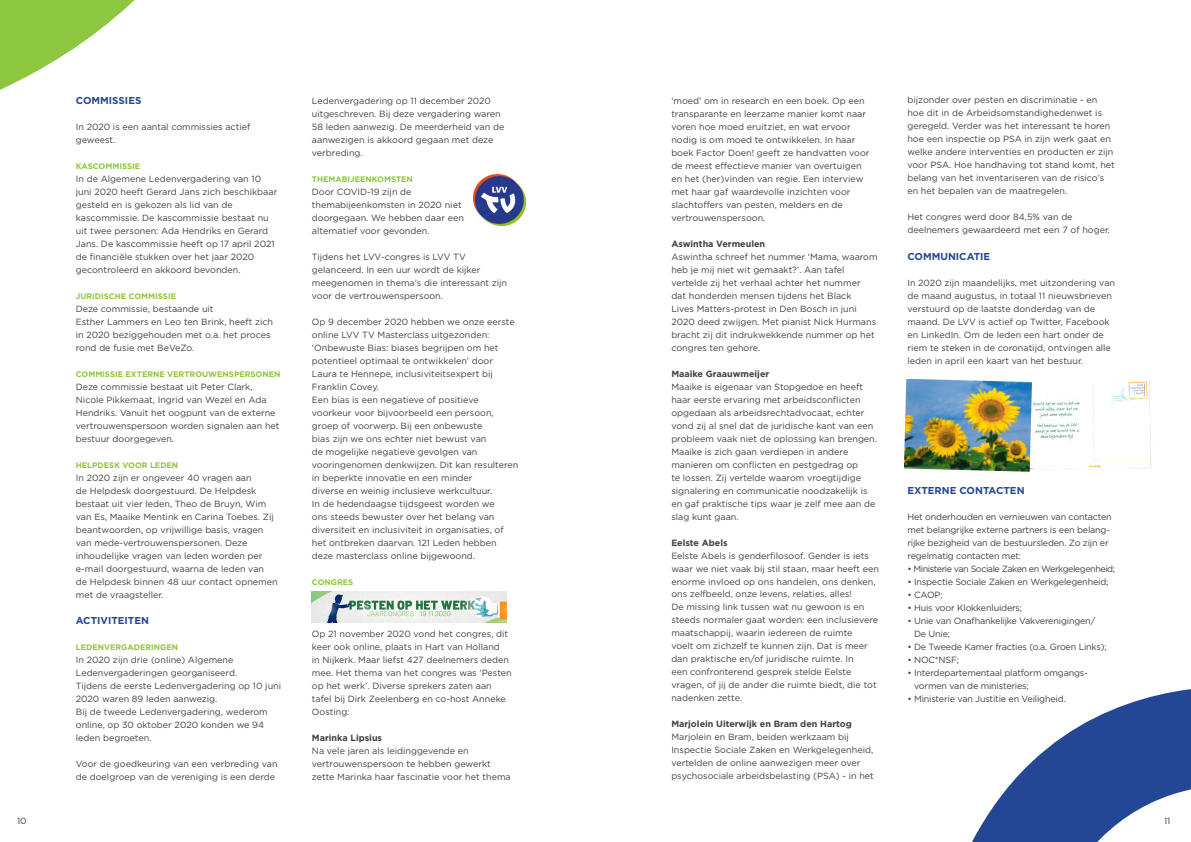
<style>
.page{position:relative;width:1191px;height:842px;background:#fff}
.page>*{position:absolute;margin:0;border:0;box-sizing:border-box;transform-origin:0 0}
.t1{font:700 10px "Gotham";color:#234795}
.t2{font:9px/13px "Gotham";color:#414042}
.t3{font:9px/13px "Gotham";letter-spacing:-.02em;color:#414042}
.t4{font:700 9px "Gotham";color:#414042}
.t5{font:9px "Gotham";letter-spacing:-.05em;color:#414042}
.t6{font:700 8px "Gotham";color:#8dc63f}
</style>
<div class="page">
<img style="left:1032px;top:380px;width:119px;height:90px">
<svg style="left:0;top:0;width:135px;height:90px"></svg>
<svg style="left:972px;top:689px;width:219px;height:153px;fill:#234795"></svg>
<img style="left:473px;top:174px;width:52px;height:52px">
<img style="left:312px;top:591px;width:194px;height:31px">
<img style="left:904px;top:379px;width:128px;height:93px">
<div style="left:1095px;top:414px;width:54px;height:41px;background:#fff"></div>
<p class="t1" style="left:76px;top:94px;width:67px">COMMISSIES</p>
<p class="t2" style="left:76px;top:121px;width:176px">In 2020 is een aantal commissies actief geweest.</p>
<p class="t6" style="left:76px;top:161px;width:66px">KASCOMMISSIE</p>
<p class="t2" style="left:76px;top:173px;width:203px">In de Algemene Ledenvergadering van 10 juni 2020 heeft Gerard Jans zich beschikbaar gesteld en is gekozen als lid van de kascommissie. De kascommissie bestaat nu uit twee personen: Ada Hendriks en Gerard Jans. De kascommissie heeft op 17 april 2021 de financiële stukken over het jaar 2020 gecontroleerd en akkoord bevonden.</p>
<p class="t6" style="left:76px;top:291px;width:102px">JURIDISCHE COMMISSIE</p>
<p class="t2" style="left:76px;top:303px;width:199px">Deze commissie, bestaande uit<br>Esther Lammers en Leo ten Brink, heeft zich in 2020 beziggehouden met o.a. het proces rond de fusie met BeVeZo.</p>
<p class="t6" style="left:76px;top:369px;width:206px">COMMISSIE EXTERNE VERTROUWENSPERSONEN</p>
<p class="t2" style="left:76px;top:381px;width:205px">Deze commissie bestaat uit Peter Clark, Nicole Pikkemaat, Ingrid van Wezel en Ada Hendriks. Vanuit het oogpunt van de externe vertrouwenspersoon worden signalen aan het bestuur doorgegeven.</p>
<p class="t6" style="left:76px;top:460px;width:104px">HELPDESK VOOR LEDEN</p>
<p class="t2" style="left:76px;top:472px;width:203px">In 2020 zijn er ongeveer 40 vragen aan<br>de Helpdesk doorgestuurd. De Helpdesk bestaat uit vier leden, Theo de Bruyn, Wim van Es, Maaike Mentink en Carina Toebes. Zij beantwoorden, op vrijwillige basis, vragen van mede-vertrouwenspersonen. Deze inhoudelijke vragen van leden worden per e-mail doorgestuurd, waarna de leden van<br>de Helpdesk binnen 48 uur contact opnemen met de vraagsteller.</p>
<p class="t1" style="left:76px;top:614px;width:75px">ACTIVITEITEN</p>
<p class="t6" style="left:76px;top:642px;width:104px">LEDENVERGADERINGEN</p>
<p class="t2" style="left:76px;top:654px;width:207px">In 2020 zijn drie (online) Algemene Ledenvergaderingen georganiseerd.<br>Tijdens de eerste Ledenvergadering op 10 juni 2020 waren 89 leden aanwezig.<br>Bij de tweede Ledenvergadering, wederom online, op 30 oktober 2020 konden we 94 leden begroeten.</p>
<p class="t2" style="left:76px;top:757px;width:203px">Voor de goedkeuring van een verbreding van de doelgroep van de vereniging is een derde</p>
<p class="t2" style="left:312px;top:94px;width:194px">Ledenvergadering op 11 december 2020 uitgeschreven. Bij deze vergadering waren 58 leden aanwezig. De meerderheid van de aanwezigen is akkoord gegaan met deze verbreding.</p>
<p class="t6" style="left:312px;top:173px;width:102px">THEMABIJEENKOMSTEN</p>
<p class="t2" style="left:312px;top:185px;width:153px">Door COVID-19 zijn de themabijeenkomsten in 2020 niet doorgegaan. We hebben daar een alternatief voor gevonden.</p>
<p class="t2" style="left:312px;top:250px;width:197px">Tijdens het LVV-congres is LVV TV gelanceerd. In een uur wordt de kijker meegenomen in thema’s die interessant zijn voor de vertrouwenspersoon.</p>
<p class="t2" style="left:312px;top:315px;width:208px">Op 9 december 2020 hebben we onze eerste online LVV TV Masterclass uitgezonden: ‘Onbewuste Bias: biases begrijpen om het potentieel optimaal te ontwikkelen’ door Laura te Hennepe, inclusiviteitsexpert bij Franklin Covey.<br>Een bias is een negatieve of positieve voorkeur voor bijvoorbeeld een persoon, groep of voorwerp. Bij een onbewuste<br>bias zijn we ons echter niet bewust van<br>de mogelijke negatieve gevolgen van vooringenomen denkwijzen. Dit kan resulteren in beperkte innovatie en een minder<br>diverse en weinig inclusieve werkcultuur.<br>In de hedendaagse tijdsgeest worden we<br>ons steeds bewuster over het belang van diversiteit en inclusiviteit in organisaties, of het ontbreken daarvan. 121 Leden hebben deze masterclass online bijgewoond.</p>
<p class="t6" style="left:312px;top:576px;width:43px">CONGRES</p>
<p class="t2" style="left:312px;top:627px;width:201px">Op 21 november 2020 vond het congres, dit keer ook online, plaats in Hart van Holland<br>in Nijkerk. Maar liefst 427 deelnemers deden mee. Het thema van het congres was ’Pesten op het werk’. Diverse sprekers zaten aan tafel bij Dirk Zeelenberg en co-host Anneke Oosting:</p>
<p class="t4" style="left:312px;top:731px;width:72px">Marinka Lipsius</p>
<p class="t2" style="left:312px;top:744px;width:200px">Na vele jaren als leidinggevende en vertrouwenspersoon te hebben gewerkt zette Marinka haar fascinatie voor het thema</p>
<p class="t2" style="left:671px;top:94px;width:200px">‘moed’ om in research en een boek. Op een transparante en leerzame manier komt naar voren hoe moed eruitziet, en wat ervoor nodig is om moed te ontwikkelen. In haar boek Factor Doen! geeft ze handvatten voor de meest effectieve manier van overtuigen en het (her)vinden van regie. Een interview met haar gaf waardevolle inzichten voor slachtoffers van pesten, melders en de vertrouwenspersoon.</p>
<p class="t4" style="left:671px;top:237px;width:95px">Aswintha Vermeulen</p>
<p class="t2" style="left:671px;top:250px;width:208px">Aswintha schreef het nummer ‘Mama, waarom heb je mij niet wit gemaakt?’. Aan tafel vertelde zij het verhaal achter het nummer dat honderden mensen tijdens het Black<br>Lives Matters-protest in Den Bosch in juni 2020 deed zwijgen. Met pianist Nick Hurmans bracht zij dit indrukwekkende nummer op het congres ten gehore.</p>
<p class="t4" style="left:671px;top:367px;width:99px">Maaike Graauwmeijer</p>
<p class="t2" style="left:671px;top:380px;width:207px">Maaike is eigenaar van Stopgedoe en heeft haar eerste ervaring met arbeidsconflicten opgedaan als arbeidsrechtadvocaat, echter vond zij al snel dat de juridische kant van een probleem vaak niet de oplossing kan brengen.<br>Maaike is zich gaan verdiepen in andere manieren om conflicten en pestgedrag op<br>te lossen. Zij vertelde waarom vroegtijdige signalering en communicatie noodzakelijk is en gaf praktische tips waar je zelf mee aan de slag kunt gaan.</p>
<p class="t4" style="left:671px;top:536px;width:58px">Eelste Abels</p>
<p class="t2" style="left:671px;top:549px;width:209px">Eelste Abels is genderfilosoof. Gender is iets waar we niet vaak bij stil staan, maar heeft een enorme invloed op ons handelen, ons denken, ons zelfbeeld, onze levens, relaties, alles!<br>De missing link tussen wat nu gewoon is en steeds normaler gaat worden: een inclusievere maatschappij, waarin iedereen de ruimte<br>voelt om zichzelf te kunnen zijn. Dat is meer dan praktische en/of juridische ruimte. In<br>een confronterend gesprek stelde Eelste vragen, of jij de ander die ruimte biedt, die tot nadenken zette.</p>
<p class="t4" style="left:671px;top:718px;width:182px">Marjolein Uiterwijk en Bram den Hartog</p>
<p class="t2" style="left:671px;top:731px;width:204px">Marjolein en Bram, beiden werkzaam bij Inspectie Sociale Zaken en Werkgelegenheid, vertelden de online aanwezigen meer over psychosociale arbeidsbelasting (PSA) - in het</p>
<p class="t2" style="left:907px;top:94px;width:209px">bijzonder over pesten en discriminatie - en hoe dit in de Arbeidsomstandighedenwet is geregeld. Verder was het interessant te horen hoe een inspectie op PSA in zijn werk gaat en welke andere interventies en producten er zijn voor PSA. Hoe handhaving tot stand komt, het belang van het inventariseren van de risico’s en het bepalen van de maatregelen.</p>
<p class="t2" style="left:907px;top:210px;width:204px">Het congres werd door 84,5% van de deelnemers gewaardeerd met een 7 of hoger.</p>
<p class="t1" style="left:907px;top:249px;width:84px">COMMUNICATIE</p>
<p class="t2" style="left:907px;top:276px;width:209px">In 2020 zijn maandelijks, met uitzondering van de maand augustus, in totaal 11 nieuwsbrieven verstuurd op de laatste donderdag van de maand. De LVV is actief op Twitter, Facebook en LinkedIn. Om de leden een hart onder de riem te steken in de coronatijd, ontvingen alle leden in april een kaart van het bestuur.</p>
<p class="t1" style="left:907px;top:483px;width:119px">EXTERNE CONTACTEN</p>
<p class="t3" style="left:907px;top:510px;width:206px">Het onderhouden en vernieuwen van contacten met belangrijke externe partners is een belang&shy;rijke bezigheid van de bestuursleden. Zo zijn er regelmatig contacten met:</p>
<p class="t5" style="left:907px;top:563px;width:209px">• Ministerie van Sociale Zaken en Werkgelegenheid;</p>
<p class="t3" style="left:907px;top:575px;width:202px">• Inspectie Sociale Zaken en Werkgelegenheid;</p>
<p class="t2" style="left:907px;top:588px;width:37px">• CAOP;</p>
<p class="t3" style="left:907px;top:601px;width:116px">• Huis voor Klokkenluiders;</p>
<p class="t3" style="left:914px;top:614px;width:183px;text-indent:-7px">• Unie van Onafhankelijke Vakverenigingen/<br>De Unie;</p>
<p class="t3" style="left:907px;top:640px;width:201px">• De Tweede Kamer fracties (o.a. Groen Links);</p>
<p class="t2" style="left:907px;top:653px;width:53px">• NOC*NSF;</p>
<p class="t3" style="left:914px;top:666px;width:174px;text-indent:-7px">• Interdepartementaal platform omgangs&shy;vormen van de ministeries;</p>
<p class="t3" style="left:907px;top:692px;width:160px">• Ministerie van Justitie en Veiligheid.</p>
<p class="t2" style="left:17px;top:814px;width:11px">10</p>
<p class="t2" style="left:1164px;top:814px;width:8px">11</p>
</div>
